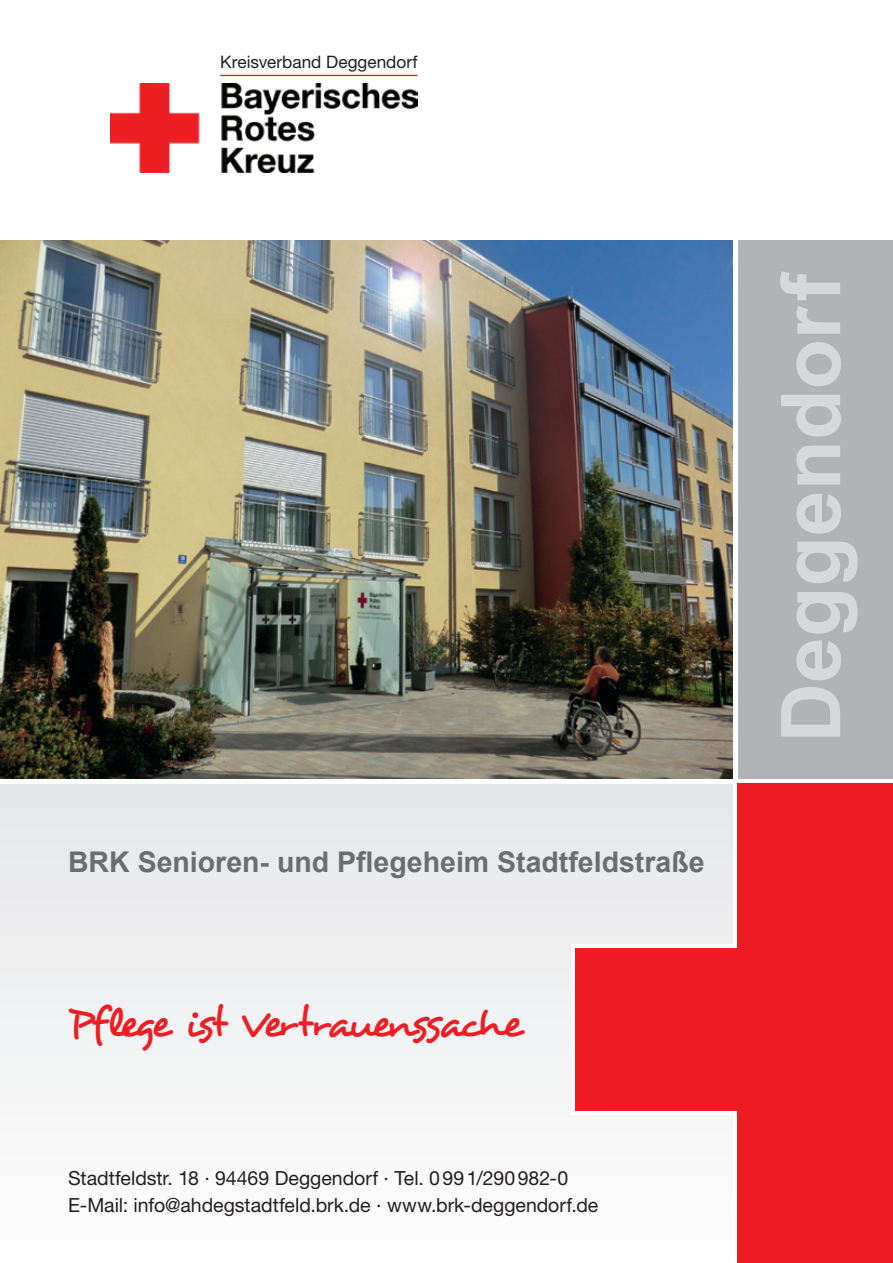
<style>
.page{position:relative;width:893px;height:1263px;background:#fff}
.page>*{position:absolute;margin:0;border:0;box-sizing:border-box;transform-origin:0 0}
.t1{font:700 82.5px "Arial";color:#d7d8da}
.t2{font:42.9px "Desyrel";letter-spacing:-.085em;color:#ee1d23}
.t3{font:700 28.5px "Arial";color:#6c6d70}
.t4{font:19.5px/27px "Helvetica Neue";color:#231f20}
.t5{font:17.25px "Helvetica Neue";color:#231f20}
</style>
<div class="page">
<div style="left:0;top:784px;width:733px;height:294px;background:#ececee"></div>
<div style="left:737px;top:240px;width:156px;height:586px;background:#b2b3b7"></div>
<img style="left:0;top:240px;width:733px;height:539px">
<hr style="left:0;top:779px;width:893px;height:4px;background:#fff">
<hr style="left:575px;top:944px;width:162px;height:4px;background:#fff">
<hr style="left:571px;top:944px;width:4px;height:171px;background:#fff">
<div style="left:737px;top:783px;width:156px;height:480px;background:#ee1d23"></div>
<div style="left:575px;top:948px;width:318px;height:162px;background:#ee1d23"></div>
<img style="left:110px;top:83px;width:308px;height:89px">
<hr style="left:220px;top:75px;width:197px;height:1px;background:#ee1d23">
<p class="t5" style="left:220px;top:51px;width:199px">Kreisverband Deggendorf</p>
<h3 class="t3" style="left:68px;top:842px;width:638px">BRK Senioren- und Pflegeheim Stadtfeldstraße</h3>
<h2 class="t2" style="left:68px;top:997px;width:456px">Pflege ist Vertrauenssache</h2>
<p class="t4" style="left:68px;top:1164px;width:532px">Stadtfeldstr. 18 · 94469 Deggendorf · Tel. 0 99 1/290 982-0<br>E-Mail: info@ahdegstadtfeld.brk.de · www.brk-deggendorf.de</p>
<h1 class="t1" style="left:753px;top:742px;width:473px;rotate:-90deg">Deggendorf</h1>
</div>
